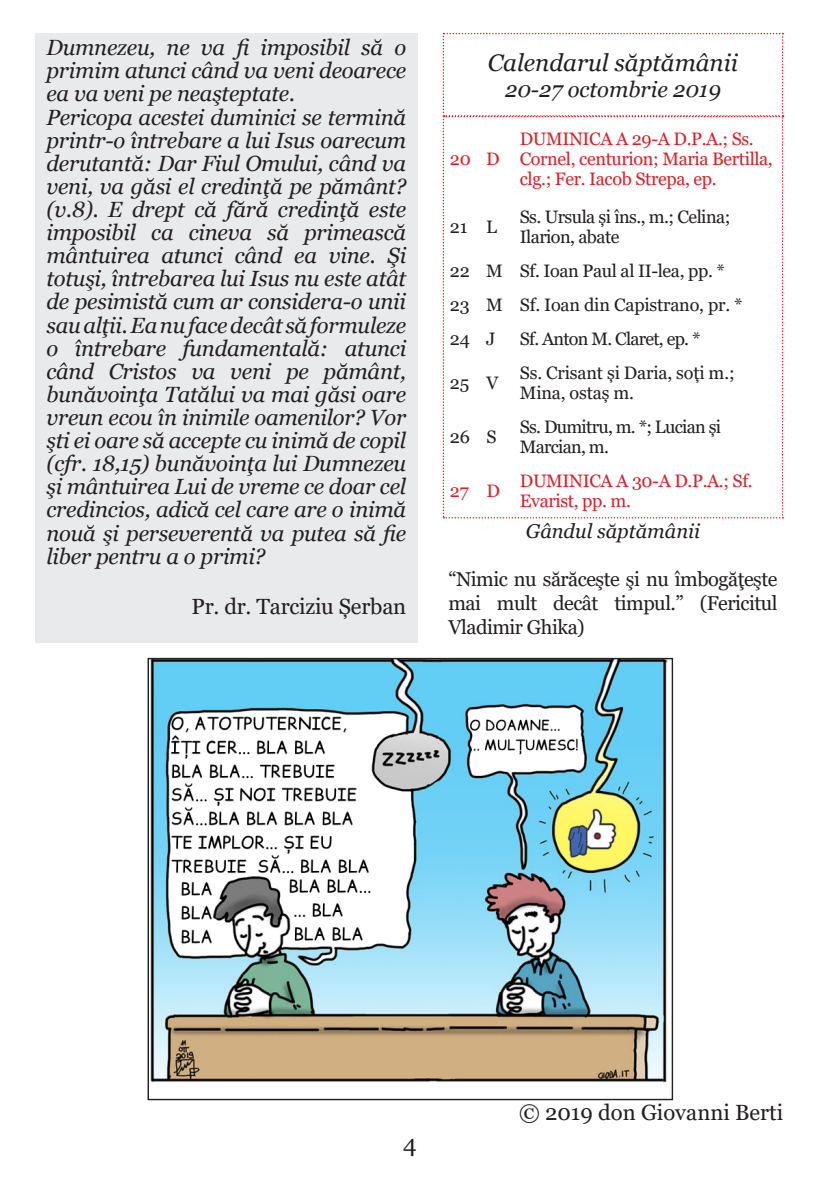
<style>
.page{position:relative;width:840px;height:1191px;background:#fff}
.page>*{position:absolute;margin:0;border:0;box-sizing:border-box;transform-origin:0 0}
.t1{font:italic 24px "Georgia";color:#231f20}
.t2{font:24px "Georgia";color:#231f20}
.t3{font:italic 22px/23px "Georgia";letter-spacing:-.01em;color:#231f20}
.t4{font:22px "Georgia";color:#231f20}
.t5{font:20px/24px "Georgia";letter-spacing:-.025em;color:#231f20;text-align:justify}
.t6{font:italic 20px "Georgia";color:#231f20}
.t7{font:18px/20px "Georgia";letter-spacing:-.02em;color:#231f20}
.t8{font:18px/20px "Georgia";letter-spacing:-.02em;color:#d1232a}
.t9{font:18px/20px "Georgia";letter-spacing:-.04em;color:#231f20}
</style>
<div class="page">
<img style="left:150px;top:660px;width:518px;height:423px">
<svg style="left:442px;top:33px;width:341px;height:485px"></svg>
<div style="left:35px;top:33px;width:382px;height:610px;background:#e9eaeb"></div>
<p class="t3" style="left:46px;top:36px;width:361px">Dumnezeu, ne va fi imposibil să o primim atunci când va veni deoarece ea va veni pe neaşteptate.<br>Pericopa acestei duminici se termină printr-o întrebare a lui Isus oarecum derutantă: Dar Fiul Omului, când va veni, va găsi el credinţă pe pământ? (v.8). E drept că fără credinţă este imposibil ca cineva să primească mântuirea atunci când ea vine. Şi totuşi, întrebarea lui Isus nu este atât de pesimistă cum ar considera-o unii sau alţii. Ea nu face decât să formuleze o întrebare fundamentală: atunci când Cristos va veni pe pământ, bunăvoinţa Tatălui va mai găsi oare vreun ecou în inimile oamenilor? Vor şti ei oare să accepte cu inimă de copil (cfr. 18,15) bunăvoinţa lui Dumnezeu şi mântuirea Lui de vreme ce doar cel credincios, adică cel care are o inimă nouă şi perseverentă va putea să fie liber pentru a o primi?</p>
<p class="t4" style="left:191px;top:593px;width:216px">Pr. dr. Tarciziu Șerban</p>
<p class="t1" style="left:487px;top:47px;width:251px">Calendarul săptămânii</p>
<p class="t3" style="left:505px;top:78px;width:217px">20-27 octombrie 2019</p>
<p class="t8" style="left:449px;top:149px;width:51px">20 D</p>
<p class="t8" style="left:519px;top:129px;width:254px">DUMINICA A 29-A D.P.A.; Ss.<br>Cornel, centurion; Maria Bertilla, clg.; Fer. Iacob Strepa, ep.</p>
<p class="t7" style="left:449px;top:217px;width:49px">21 L</p>
<p class="t7" style="left:519px;top:207px;width:212px">Ss. Ursula și îns., m.; Celina;<br>Ilarion, abate</p>
<p class="t7" style="left:449px;top:254px;width:294px;line-height:33.8px">22 M Sf. Ioan Paul al II-lea, pp. *<br>23 M Sf. Ioan din Capistrano, pr. *<br>24 J</p>
<p class="t9" style="left:519px;top:329px;width:182px">Sf. Anton M. Claret, ep. *</p>
<p class="t7" style="left:449px;top:373px;width:50px">25 V</p>
<p class="t7" style="left:519px;top:363px;width:216px">Ss. Crisant și Daria, soți m.;<br>Mina, ostaș m.</p>
<p class="t7" style="left:449px;top:427px;width:48px">26 S</p>
<p class="t9" style="left:519px;top:417px;width:202px">Ss. Dumitru, m. *; Lucian și<br>Marcian, m.</p>
<p class="t8" style="left:449px;top:481px;width:51px">27 D</p>
<p class="t8" style="left:519px;top:471px;width:234px">DUMINICA A 30-A D.P.A.; Sf.<br>Evarist, pp. m.</p>
<p class="t6" style="left:525px;top:518px;width:176px">Gândul săptămânii</p>
<p class="t5" style="left:448px;top:567px;width:330px">“Nimic nu sărăceşte şi nu îmbogăţeşte mai mult decât timpul.” (Fericitul Vladimir Ghika)</p>
<p class="t2" style="left:403px;top:1129px;width:15px">4</p>
<p class="t4" style="left:518px;top:1099px;width:265px">© 2019 don Giovanni Berti</p>
</div>
